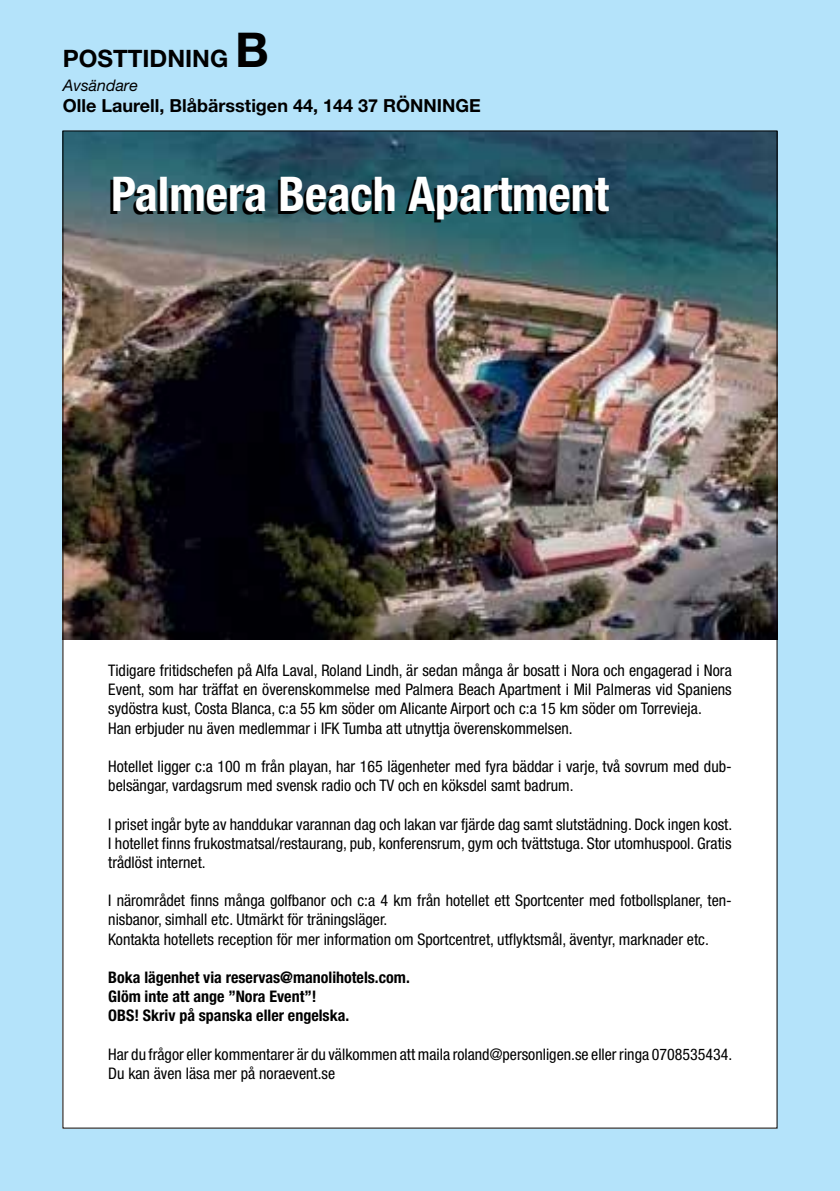
<style>
.page{position:relative;width:840px;height:1191px;background:#fff}
.page>*{position:absolute;margin:0;border:0;box-sizing:border-box;transform-origin:0 0}
.t1{font:700 condensed 48px "Helvetica Neue";color:#fff}
.t2{font:700 24px "Helvetica Neue";color:#000}
.t3{font:700 18px "Helvetica Neue";color:#000}
.t4{font:condensed 16px/19.2px "Helvetica Neue";color:#000}
.t5{font:700 condensed 16px/19.2px "Helvetica Neue";color:#000}
.t6{font:italic 16px "Helvetica Neue";color:#000}
.s1{font-size:48px}
</style>
<div class="page">
<div style="left:0;top:0;width:839px;height:1191px;background:#b4e3fa"></div>
<div style="left:63px;top:131px;width:713px;height:997px;background:#fff"></div>
<img style="left:64px;top:132px;width:711px;height:507px">
<h2 class="t2" style="left:63px;top:43px;width:207px">POSTTIDNING <span class="s1">B</span></h2>
<p class="t6" style="left:63px;top:76px;width:77px">Avsändare</p>
<p class="t3" style="left:63px;top:95px;width:419px">Olle Laurell, Blåbärsstigen 44, 144 37 RÖNNINGE</p>
<h1 class="t1" style="left:111px;top:165px;width:499px">Palmera Beach Apartment</h1>
<p class="t4" style="left:108px;top:661px;width:624px">Tidigare fritidschefen på Alfa Laval, Roland Lindh, är sedan många år bosatt i Nora och engagerad i Nora Event, som har träffat en överenskommelse med Palmera Beach Apartment i Mil Palmeras vid Spaniens sydöstra kust, Costa Blanca, c:a 55 km söder om Alicante Airport och c:a 15 km söder om Torrevieja.<br>Han erbjuder nu även medlemmar i IFK Tumba att utnyttja överenskommelsen.</p>
<p class="t4" style="left:108px;top:756px;width:624px">Hotellet ligger c:a 100 m från playan, har 165 lägenheter med fyra bäddar i varje, två sovrum med dub&shy;belsängar, vardagsrum med svensk radio och TV och en köksdel samt badrum.</p>
<p class="t4" style="left:108px;top:814px;width:625px;text-align:justify">I priset ingår byte av handdukar varannan dag och lakan var fjärde dag samt slutstädning. Dock ingen kost.<br>I hotellet finns frukostmatsal/restaurang, pub, konferensrum, gym och tvättstuga. Stor utomhuspool. Gratis trådlöst internet.</p>
<p class="t4" style="left:108px;top:891px;width:624px">I närområdet finns många golfbanor och c:a 4 km från hotellet ett Sportcenter med fotbollsplaner, ten&shy;nisbanor, simhall etc. Utmärkt för träningsläger.<br>Kontakta hotellets reception för mer information om Sportcentret, utflyktsmål, äventyr, marknader etc.</p>
<p class="t5" style="left:108px;top:967px;width:303px">Boka lägenhet via reservas@manolihotels.com.<br>Glöm inte att ange ”Nora Event”!<br>OBS! Skriv på spanska eller engelska.</p>
<p class="t4" style="left:108px;top:1044px;width:625px">Har du frågor eller kommentarer är du välkommen att maila roland@personligen.se eller ringa 0708535434.<br>Du kan även läsa mer på noraevent.se</p>
</div>
